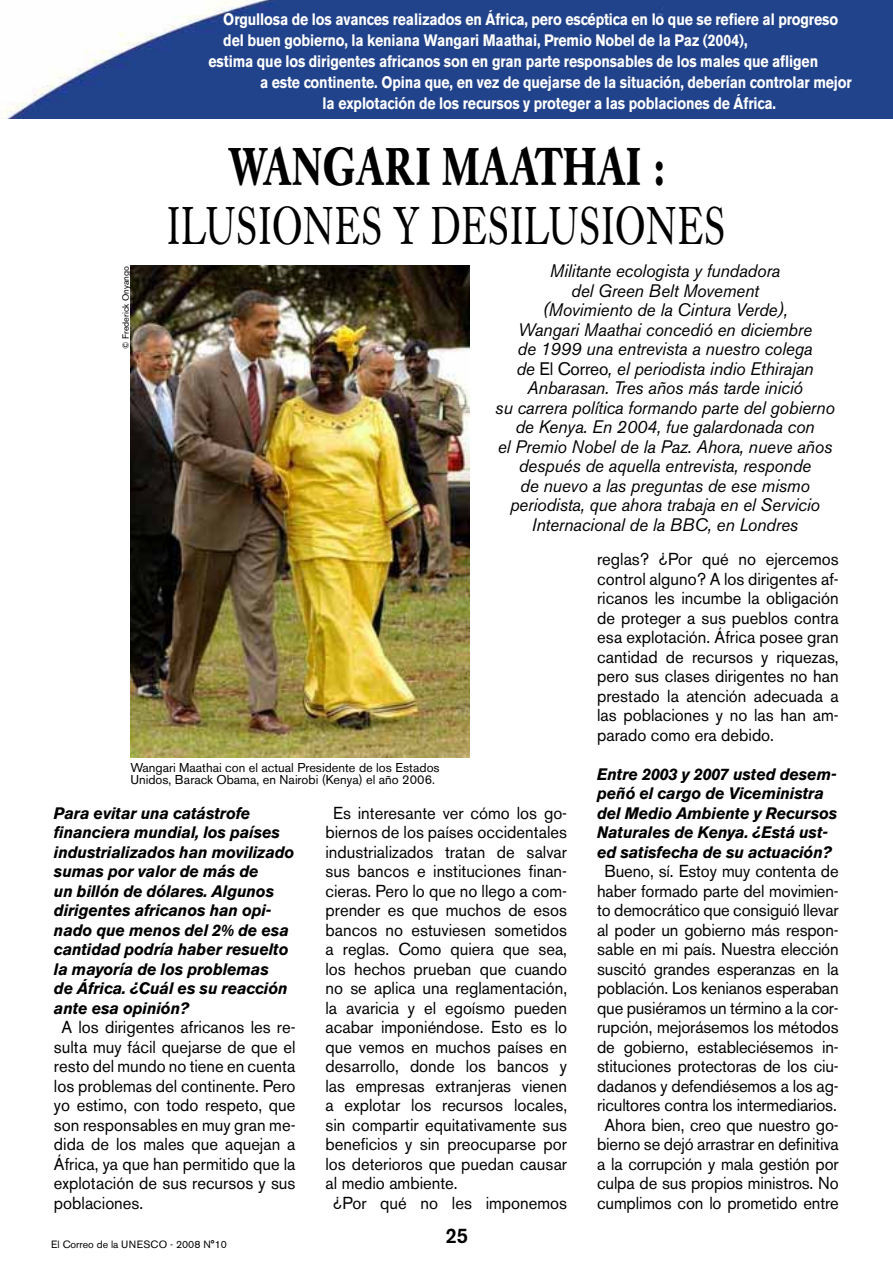
<style>
.page{position:relative;width:893px;height:1263px;background:#fff}
.page>*{position:absolute;margin:0;border:0;box-sizing:border-box;transform-origin:0 0}
.t1{font:52.5px "Caslon Book BE";letter-spacing:.06em;color:#000;scale:.72 1}
.t2{font:700 52.5px "Caslon Book BE";letter-spacing:.025em;color:#000;scale:.72 1}
.t3{font:500 21px "Akzidenz Grotesk BE";color:#000;scale:.96 1}
.t4{font:italic 18px/19.5px "Akzidenz Grotesk BE";letter-spacing:-.01em;color:#000;text-align:center;scale:.96 1}
.t5{font:17.25px/19.5px "Akzidenz Grotesk BE";color:#000;text-align:justify;scale:.96 1}
.t6{font:italic 700 16.5px/19.5px "Akzidenz Grotesk BE";letter-spacing:-.01em;color:#000;scale:.96 1}
.t7{font:700 16.5px "Akzidenz Grotesk BE";letter-spacing:-.01em;color:#fff;scale:.85 1}
.t8{font:12.75px/12px "Akzidenz Grotesk BE";color:#000}
.t9{font:10.5px "Akzidenz Grotesk BE";color:#000}
.t10{font:9px "Akzidenz Grotesk BE";color:#000}
.s1{font-style:normal}
</style>
<div class="page">
<img style="left:3px;top:0;width:890px;height:119px">
<img style="left:130px;top:265px;width:339px;height:492px">
<p class="t10" style="left:122px;top:349px;width:84px;rotate:-90deg">© Frederick Onyango</p>
<p class="t7" style="left:223px;top:14px;width:725px">Orgullosa de los avances realizados en África, pero escéptica en lo que se refiere al progreso</p>
<p class="t7" style="left:223px;top:35px;width:618px">del buen gobierno, la keniana Wangari Maathai, Premio Nobel de la Paz (2004),</p>
<p class="t7" style="left:209px;top:56px;width:719px">estima que los dirigentes africanos son en gran parte responsables de los males que afligen</p>
<p class="t7" style="left:260px;top:76px;width:698px">a este continente. Opina que, en vez de quejarse de la situación, deberían controlar mejor</p>
<p class="t7" style="left:323px;top:97px;width:535px">la explotación de los recursos y proteger a las poblaciones de África.</p>
<h1 class="t2" style="left:228px;top:145px;width:607px">WANGARI MAATHAI :</h1>
<h1 class="t1" style="left:168px;top:204px;width:775px">ILUSIONES Y DESILUSIONES</h1>
<p class="t4" style="left:495px;top:263px;width:355px">Militante ecologista y fundadora<br>del Green Belt Movement<br>(Movimiento de la Cintura Verde),<br>Wangari Maathai concedió en diciembre<br>de 1999 una entrevista a nuestro colega<br>de <span class="s1">El Correo</span>, el periodista indio Ethirajan Anbarasan. Tres años más tarde inició<br>su carrera política formando parte del gobierno de Kenya. En 2004, fue galardonada con<br>el Premio Nobel de la Paz. Ahora, nueve años después de aquella entrevista, responde<br>de nuevo a las preguntas de ese mismo periodista, que ahora trabaja en el Servicio Internacional de la BBC, en Londres</p>
<p class="t8" style="left:130px;top:763px;width:311px">Wangari Maathai con el actual Presidente de los Estados<br>Unidos, Barack Obama, en Nairobi (Kenya) el año 2006.</p>
<p class="t6" style="left:54px;top:805px;width:252px">Para evitar una catástrofe financiera mundial, los países industrializados han movilizado sumas por valor de más de<br>un billón de dólares. Algunos dirigentes africanos han opi&shy;nado que menos del 2% de esa cantidad podría haber resuelto la mayoría de los problemas<br>de África. ¿Cuál es su reacción ante esa opinión?</p>
<p class="t5" style="left:54px;top:1019px;width:253px;text-indent:7px">A los dirigentes africanos les re&shy;sulta muy fácil quejarse de que el resto del mundo no tiene en cuenta los problemas del continente. Pero yo estimo, con todo respeto, que son responsables en muy gran me&shy;dida de los males que aquejan a África, ya que han permitido que la explotación de sus recursos y sus poblaciones.</p>
<p class="t9" style="left:51px;top:1240px;width:177px">El Correo de la UNESCO - 2008 N°10</p>
<p class="t5" style="left:333px;top:805px;width:245px">Es interesante ver cómo los go-</p>
<p class="t5" style="left:325px;top:824px;width:253px">biernos de los países occidentales</p>
<p class="t5" style="left:325px;top:844px;width:253px">industrializados tratan de salvar</p>
<p class="t5" style="left:325px;top:863px;width:253px">sus bancos e instituciones finan-</p>
<p class="t5" style="left:325px;top:883px;width:253px">cieras. Pero lo que no llego a com-</p>
<p class="t5" style="left:325px;top:902px;width:253px">prender es que muchos de esos</p>
<p class="t5" style="left:325px;top:922px;width:253px">bancos no estuviesen sometidos</p>
<p class="t5" style="left:325px;top:941px;width:253px">a reglas. Como quiera que sea,</p>
<p class="t5" style="left:325px;top:961px;width:253px">los hechos prueban que cuando</p>
<p class="t5" style="left:325px;top:980px;width:253px">no se aplica una reglamentación,</p>
<p class="t5" style="left:325px;top:1000px;width:253px">la avaricia y el egoísmo pueden</p>
<p class="t5" style="left:325px;top:1019px;width:253px">acabar imponiéndose. Esto es lo</p>
<p class="t5" style="left:325px;top:1039px;width:253px">que vemos en muchos países en</p>
<p class="t5" style="left:325px;top:1058px;width:253px">desarrollo, donde los bancos y</p>
<p class="t5" style="left:325px;top:1078px;width:253px">las empresas extranjeras vienen</p>
<p class="t5" style="left:325px;top:1097px;width:253px">a explotar los recursos locales,</p>
<p class="t5" style="left:325px;top:1117px;width:253px">sin compartir equitativamente sus</p>
<p class="t5" style="left:325px;top:1136px;width:253px">beneficios y sin preocuparse por</p>
<p class="t5" style="left:325px;top:1156px;width:253px">los deterioros que puedan causar</p>
<p class="t5" style="left:325px;top:1175px;width:139px">al medio ambiente.</p>
<p class="t5" style="left:333px;top:1195px;width:245px">¿Por qué no les imponemos</p>
<p class="t3" style="left:445px;top:1228px;width:25px">25</p>
<p class="t5" style="left:597px;top:551px;width:253px">reglas? ¿Por qué no ejercemos control alguno? A los dirigentes af&shy;ricanos les incumbe la obligación de proteger a sus pueblos contra esa explotación. África posee gran cantidad de recursos y riquezas, pero sus clases dirigentes no han prestado la atención adecuada a las poblaciones y no las han am&shy;parado como era debido.</p>
<p class="t6" style="left:597px;top:766px;width:252px">Entre 2003 y 2007 usted desem&shy;peñó el cargo de Viceministra del Medio Ambiente y Recursos<br>Naturales de Kenya. ¿Está ust&shy;ed satisfecha de su actuación?</p>
<p class="t5" style="left:597px;top:863px;width:253px;text-align:center">Bueno, sí. Estoy muy contenta de haber formado parte del movimien&shy;to democrático que consiguió llevar al poder un gobierno más respon&shy;sable en mi país. Nuestra elección suscitó grandes esperanzas en la población. Los kenianos esperaban que pusiéramos un término a la cor&shy;rupción, mejorásemos los métodos de gobierno, estableciésemos in&shy;stituciones protectoras de los ciu&shy;dadanos y defendiésemos a los ag&shy;ricultores contra los intermediarios.<br>Ahora bien, creo que nuestro go&shy;bierno se dejó arrastrar en definitiva a la corrupción y mala gestión por culpa de sus propios ministros. No cumplimos con lo prometido entre</p>
</div>
